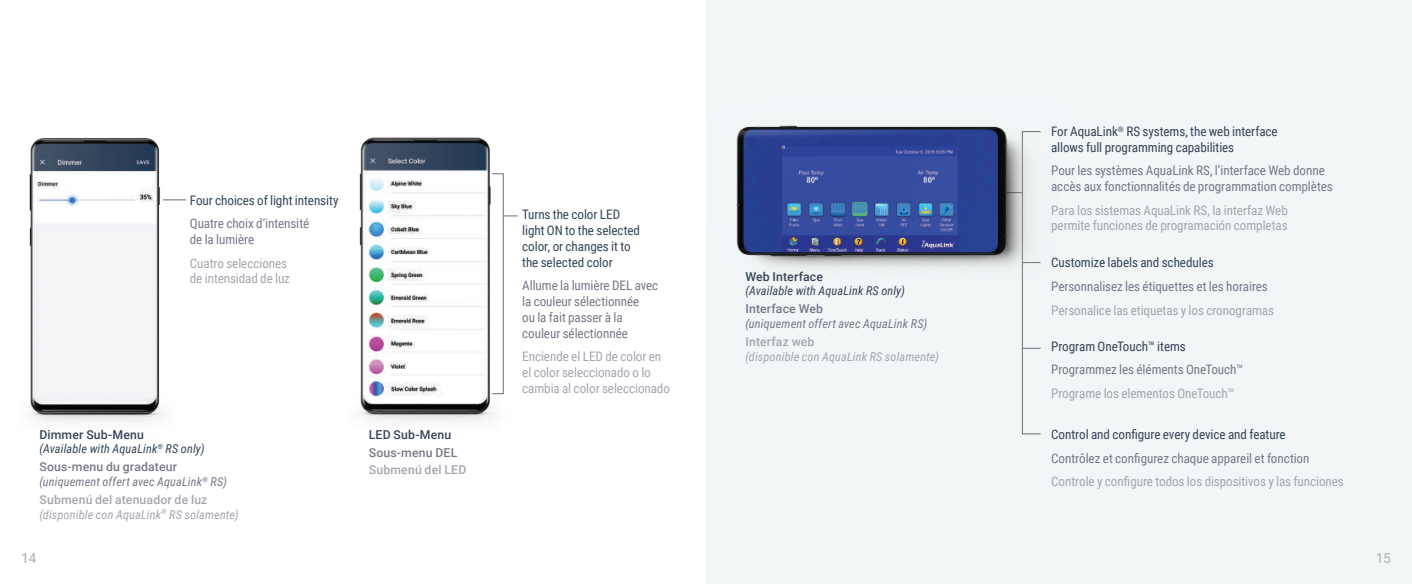
<style>
.page{position:relative;width:1412px;height:584px;background:#fff}
.page>*{position:absolute;margin:0;border:0;box-sizing:border-box;transform-origin:0 0}
.t1{font:500 14px "Roboto";color:#bcbdc0}
.t2{font:13.12px/15.8px "Roboto Condensed";letter-spacing:-.005em;color:#767889}
.t3{font:13.12px/15.8px "Roboto Condensed";letter-spacing:-.005em;color:#a5a5b0}
.t4{font:13.12px/15.8px "Roboto Condensed";letter-spacing:-.005em;color:#35455a}
.t5{font:italic 12.25px "Roboto Condensed";letter-spacing:.01em;color:#a5a5b0}
.t6{font:italic 12.25px "Roboto Condensed";letter-spacing:.01em;color:#767889}
.t7{font:italic 12.25px "Roboto Condensed";letter-spacing:.01em;color:#35455a}
.t8{font:500 12.25px "Roboto";letter-spacing:.015em;color:#a5a5b0}
.t9{font:500 12.25px "Roboto";letter-spacing:.015em;color:#767889}
.t10{font:500 12.25px "Roboto";letter-spacing:.015em;color:#35455a}
</style>
<div class="page">
<div style="left:706px;top:0;width:705px;height:584px;background:#f3f6f7"></div>
<img style="left:359px;top:137px;width:154px;height:285px">
<img style="left:25px;top:138px;width:162px;height:284px">
<svg style="left:503px;top:215px;width:14px;height:1px"></svg>
<svg style="left:163px;top:199px;width:23px;height:1px"></svg>
<div style="left:1021px;top:131px;width:19px;height:303px;border:1px solid #6c6d70"></div>
<svg style="left:1022px;top:348px;width:18px;height:1px"></svg>
<img style="left:736px;top:125px;width:305px;height:165px">
<p class="t4" style="left:190px;top:191px;width:150px">Four choices of light intensity</p>
<p class="t2" style="left:190px;top:215px;width:121px">Quatre choix d’intensité de la lumière</p>
<p class="t3" style="left:190px;top:254px;width:102px">Cuatro selecciones de intensidad de luz</p>
<p class="t10" style="left:39px;top:425px;width:106px">Dimmer Sub-Menu</p>
<p class="t7" style="left:39px;top:440px;width:167px">(Available with AquaLink<sup>®</sup> RS only)</p>
<p class="t9" style="left:39px;top:458px;width:139px">Sous-menu du gradateur</p>
<p class="t6" style="left:39px;top:473px;width:189px">(uniquement offert avec AquaLink<sup>®</sup> RS)</p>
<p class="t8" style="left:39px;top:491px;width:169px">Submenú del atenuador de luz</p>
<p class="t5" style="left:39px;top:505px;width:201px">(disponible con AquaLink<sup>®</sup> RS solamente)</p>
<p class="t10" style="left:369px;top:425px;width:84px">LED Sub-Menu</p>
<p class="t9" style="left:369px;top:443px;width:90px">Sous-menu DEL</p>
<p class="t8" style="left:369px;top:461px;width:99px">Submenú del LED</p>
<p class="t4" style="left:522px;top:206px;width:119px">Turns the color LED light ON to the selected color, or changes it to the selected color</p>
<p class="t2" style="left:522px;top:277px;width:138px">Allume la lumière DEL avec la couleur sélectionnée<br>ou la fait passer à la couleur sélectionnée</p>
<p class="t3" style="left:522px;top:348px;width:149px">Enciende el LED de color en el color seleccionado o lo cambia al color seleccionado</p>
<p class="t10" style="left:745px;top:268px;width:79px">Web Interface</p>
<p class="t7" style="left:745px;top:282px;width:161px">(Available with AquaLink RS only)</p>
<p class="t9" style="left:745px;top:300px;width:79px">Interface Web</p>
<p class="t6" style="left:745px;top:315px;width:183px">(uniquement offert avec AquaLink RS)</p>
<p class="t8" style="left:745px;top:333px;width:71px">Interfaz web</p>
<p class="t5" style="left:745px;top:347px;width:195px">(disponible con AquaLink RS solamente)</p>
<p class="t4" style="left:1051px;top:123px;width:228px">For AquaLink<sup>®</sup> RS systems, the web interface allows full programming capabilities</p>
<p class="t2" style="left:1051px;top:162px;width:283px">Pour les systèmes AquaLink RS, l’interface Web donne accès aux fonctionnalités de programmation complètes</p>
<p class="t3" style="left:1051px;top:202px;width:238px">Para los sistemas AquaLink RS, la interfaz Web permite funciones de programación completas</p>
<p class="t4" style="left:1051px;top:254px;width:164px">Customize labels and schedules</p>
<p class="t2" style="left:1051px;top:278px;width:218px">Personnalisez les étiquettes et les horaires</p>
<p class="t3" style="left:1051px;top:301px;width:224px">Personalice las etiquetas y los cronogramas</p>
<p class="t4" style="left:1051px;top:337px;width:136px">Program OneTouch™ items</p>
<p class="t2" style="left:1051px;top:361px;width:194px">Programmez les éléments OneTouch™</p>
<p class="t3" style="left:1051px;top:385px;width:185px">Programe los elementos OneTouch™</p>
<p class="t4" style="left:1051px;top:426px;width:236px">Control and configure every device and feature</p>
<p class="t2" style="left:1051px;top:449px;width:260px">Contrôlez et configurez chaque appareil et fonction</p>
<p class="t3" style="left:1051px;top:473px;width:294px">Controle y configure todos los dispositivos y las funciones</p>
<p class="t1" style="left:21px;top:548px;width:17px">14</p>
<p class="t1" style="left:1375px;top:548px;width:17px">15</p>
</div>
